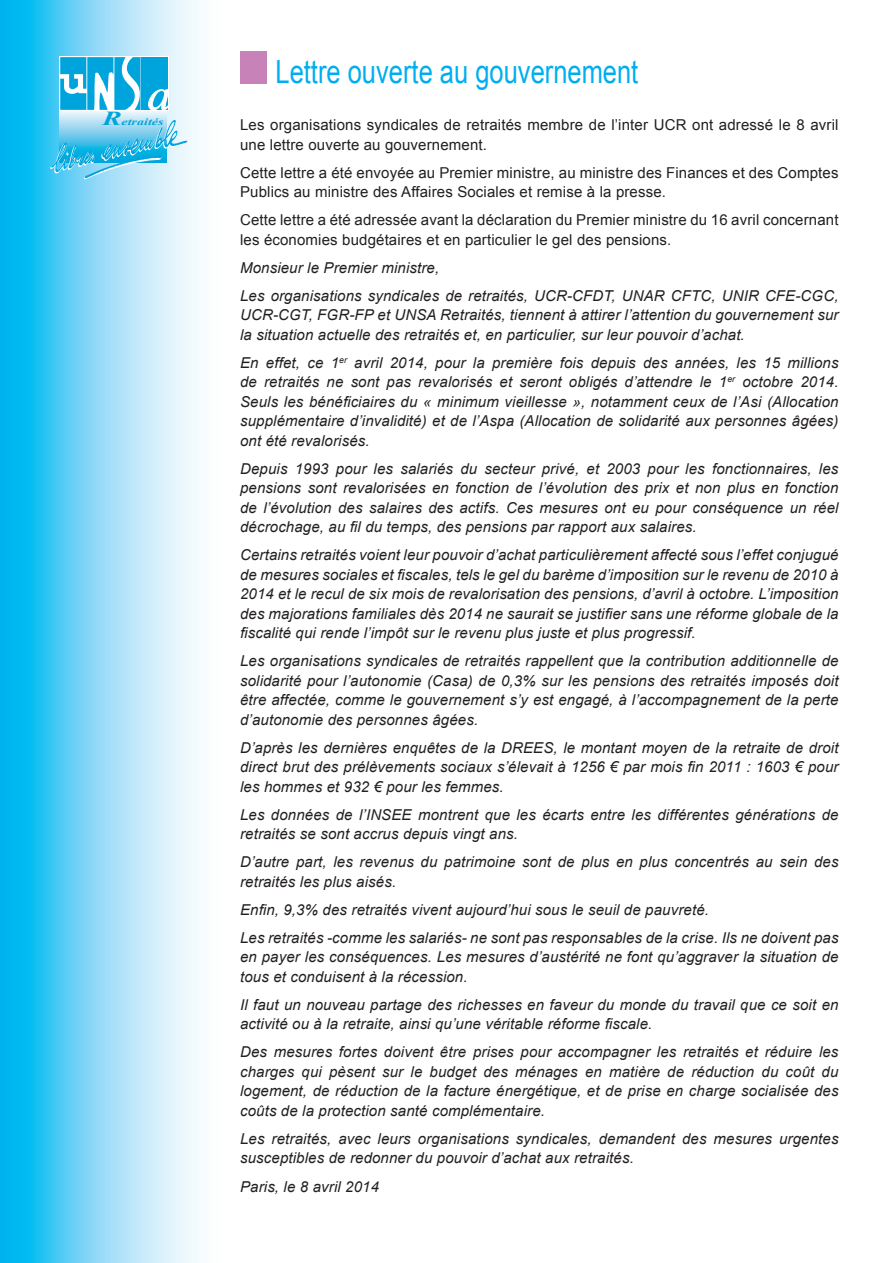
<style>
.page{position:relative;width:893px;height:1263px;background:#fff}
.page>*{position:absolute;margin:0;border:0;box-sizing:border-box;transform-origin:0 0}
.t1{font:31.8px "Arial";color:#00aeef;scale:.8 1}
.t2{font:italic 15px/19.5px "Arial";letter-spacing:.01em;color:#231f20;text-align:justify}
.t3{font:15px/19.5px "Arial";letter-spacing:.01em;color:#231f20}
.t4{font:italic 700 9.75px "Times New Roman";color:#00a4dc;scale:1.44 1}
.s1{font-size:19.8px}
</style>
<div class="page">
<svg style="left:0;top:0;width:198px;height:1263px;background:#80d8f7"></svg>
<svg style="left:60px;top:111px;width:107px;height:8px"></svg>
<svg style="left:59px;top:56px;width:111px;height:55px"></svg>
<svg style="left:50px;top:119px;width:138px;height:60px;background:#7ad0ef"></svg>
<div style="left:240px;top:51px;width:27px;height:32px;background:#c782b8"></div>
<p class="t4" style="left:102px;top:114px;width:44px"><span class="s1">R</span>etraités</p>
<p class="t1" style="left:275px;top:51px;width:455px">Lettre ouverte au gouvernement</p>
<p class="t3" style="left:240px;top:115px;width:600px">Les organisations syndicales de retraités membre de l’inter UCR ont adressé le 8 avril une lettre ouverte au gouvernement.</p>
<p class="t3" style="left:240px;top:163px;width:600px">Cette lettre a été envoyée au Premier ministre, au ministre des Finances et des Comptes<br>Publics au ministre des Affaires Sociales et remise à la presse.</p>
<p class="t3" style="left:240px;top:210px;width:600px">Cette lettre a été adressée avant la déclaration du Premier ministre du 16 avril concernant les économies budgétaires et en particulier le gel des pensions.</p>
<p class="t2" style="left:240px;top:258px;width:201px">Monsieur le Premier ministre,</p>
<p class="t2" style="left:240px;top:286px;width:600px">Les organisations syndicales de retraités, UCR-CFDT, UNAR CFTC, UNIR CFE-CGC, UCR-CGT, FGR-FP et UNSA Retraités, tiennent à attirer l’attention du gouvernement sur la situation actuelle des retraités et, en particulier, sur leur pouvoir d’achat.</p>
<p class="t2" style="left:240px;top:353px;width:600px">En effet, ce 1<sup>er</sup> avril 2014, pour la première fois depuis des années, les 15 millions de retraités ne sont pas revalorisés et seront obligés d’attendre le 1<sup>er</sup> octobre 2014.<br>Seuls les bénéficiaires du « minimum vieillesse », notamment ceux de l’Asi (Allocation supplémentaire d’invalidité) et de l’Aspa (Allocation de solidarité aux personnes âgées) ont été revalorisés.</p>
<p class="t2" style="left:240px;top:459px;width:600px">Depuis 1993 pour les salariés du secteur privé, et 2003 pour les fonctionnaires, les pensions sont revalorisées en fonction de l’évolution des prix et non plus en fonction de l’évolution des salaires des actifs. Ces mesures ont eu pour conséquence un réel décrochage, au fil du temps, des pensions par rapport aux salaires.</p>
<p class="t2" style="left:240px;top:546px;width:600px">Certains retraités voient leur pouvoir d’achat particulièrement affecté sous l’effet conjugué de mesures sociales et fiscales, tels le gel du barème d’imposition sur le revenu de 2010 à 2014 et le recul de six mois de revalorisation des pensions, d’avril à octobre. L’imposition des majorations familiales dès 2014 ne saurait se justifier sans une réforme globale de la fiscalité qui rende l’impôt sur le revenu plus juste et plus progressif.</p>
<p class="t2" style="left:240px;top:652px;width:600px">Les organisations syndicales de retraités rappellent que la contribution additionnelle de solidarité pour l’autonomie (Casa) de 0,3% sur les pensions des retraités imposés doit être affectée, comme le gouvernement s’y est engagé, à l’accompagnement de la perte d’autonomie des personnes âgées.</p>
<p class="t2" style="left:240px;top:738px;width:600px">D’après les dernières enquêtes de la DREES, le montant moyen de la retraite de droit direct brut des prélèvements sociaux s’élevait à 1256 € par mois fin 2011 : 1603 € pour les hommes et 932 € pour les femmes.</p>
<p class="t2" style="left:240px;top:805px;width:600px">Les données de l’INSEE montrent que les écarts entre les différentes générations de retraités se sont accrus depuis vingt ans.</p>
<p class="t2" style="left:240px;top:853px;width:600px">D’autre part, les revenus du patrimoine sont de plus en plus concentrés au sein des retraités les plus aisés.</p>
<p class="t2" style="left:240px;top:900px;width:470px">Enfin, 9,3% des retraités vivent aujourd’hui sous le seuil de pauvreté.</p>
<p class="t2" style="left:240px;top:928px;width:600px">Les retraités -comme les salariés- ne sont pas responsables de la crise. Ils ne doivent pas en payer les conséquences. Les mesures d’austérité ne font qu’aggraver la situation de tous et conduisent à la récession.</p>
<p class="t2" style="left:240px;top:995px;width:600px">Il faut un nouveau partage des richesses en faveur du monde du travail que ce soit en activité ou à la retraite, ainsi qu’une véritable réforme fiscale.</p>
<p class="t2" style="left:240px;top:1043px;width:600px">Des mesures fortes doivent être prises pour accompagner les retraités et réduire les charges qui pèsent sur le budget des ménages en matière de réduction du coût du logement, de réduction de la facture énergétique, et de prise en charge socialisée des coûts de la protection santé complémentaire.</p>
<p class="t2" style="left:240px;top:1129px;width:600px">Les retraités, avec leurs organisations syndicales, demandent des mesures urgentes susceptibles de redonner du pouvoir d’achat aux retraités.</p>
<p class="t2" style="left:240px;top:1177px;width:141px">Paris, le 8 avril 2014</p>
</div>
